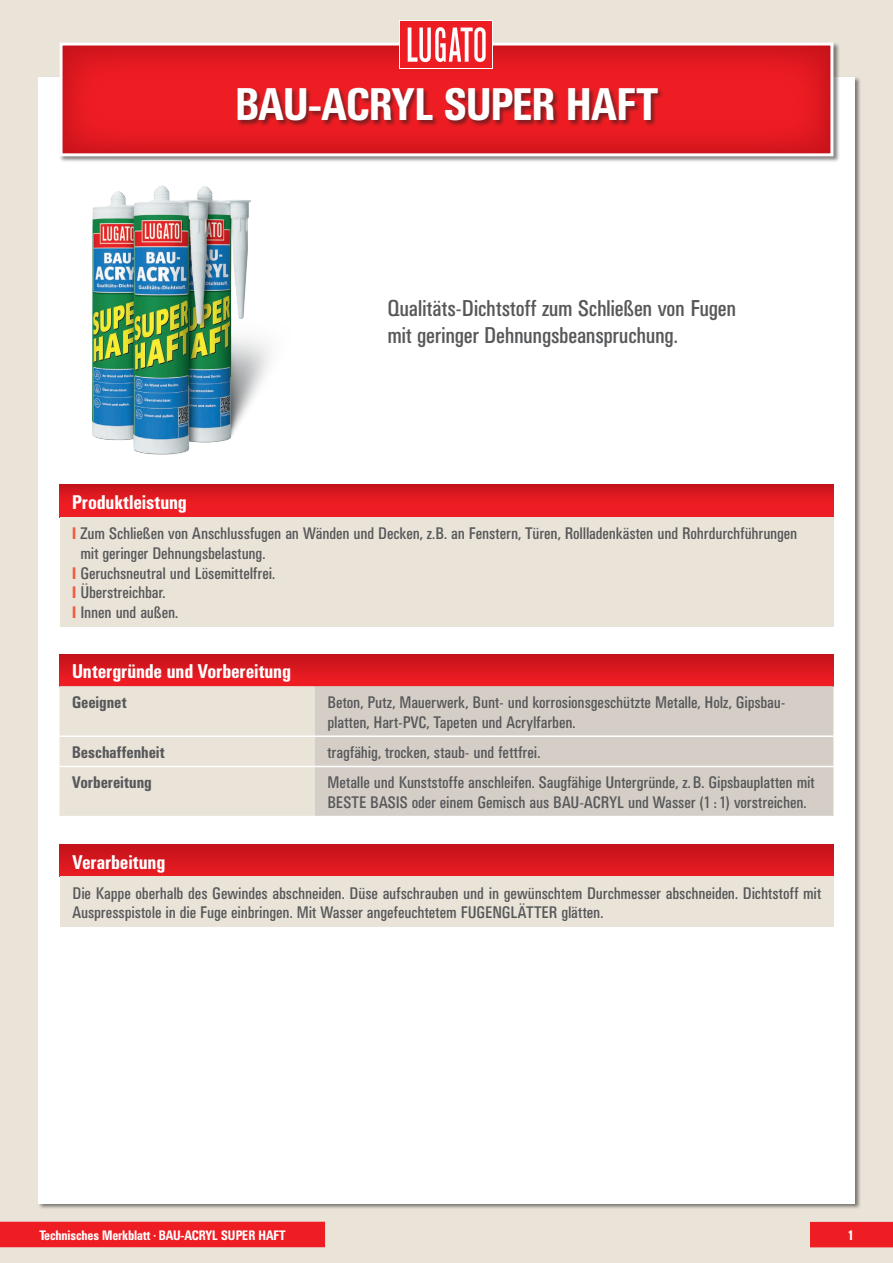
<style>
.page{position:relative;width:893px;height:1263px;background:#e9e3d8}
.page>*{position:absolute;margin:0;border:0;box-sizing:border-box;transform-origin:0 0}
.t1{font:500 condensed 45px "UN11";color:#fff}
.t2{font:condensed 22.5px/27px "UN11";letter-spacing:-.005em;color:#57585a}
.t3{font:500 condensed 19.5px "UN11";letter-spacing:.005em;color:#fff}
.t4{font:condensed 16.5px/19.8px "UN11";color:#57585a}
.t5{font:500 condensed 16.5px "UN11";letter-spacing:.01em;color:#57585a}
.t6{font:500 condensed 13.5px "UN11";color:#fff}
.s1{font-weight:500;color:#f0593e}
</style>
<div class="page">
<div style="left:38px;top:77px;width:817px;height:1126px;background:#fff"></div>
<div style="left:810px;top:1222px;width:83px;height:25px;background:#ee1d23"></div>
<div style="left:0;top:1222px;width:325px;height:25px;background:#ee1d23"></div>
<div style="left:59px;top:42px;width:781px;height:121px;background:#231f20;opacity:.55"></div>
<svg style="left:60px;top:43px;width:773px;height:113px;background:#e5292f"></svg>
<div style="left:238px;top:88px;width:426px;height:39px;background:#231f20;opacity:.55"></div>
<svg style="left:400px;top:20px;width:93px;height:49px"></svg>
<div style="left:401px;top:21px;width:91px;height:47px;background:#ee1d23"></div>
<svg style="left:408px;top:27px;width:78px;height:35px"></svg>
<div style="left:60px;top:484px;width:773px;height:32px;background:#c4121a"></div>
<div style="left:60px;top:485px;width:773px;height:32px;background:linear-gradient(to bottom,#d0151d,#f61f25)"></div>
<div style="left:60px;top:517px;width:773px;height:110px;background:#e9e3d8"></div>
<img style="left:92px;top:186px;width:179px;height:269px">
<div style="left:60px;top:654px;width:773px;height:32px;background:linear-gradient(to bottom,#c4121b,#f21e24)"></div>
<div style="left:60px;top:686px;width:255px;height:130px;background:#e9e3d8"></div>
<div style="left:315px;top:686px;width:518px;height:130px;background:#d5cec7"></div>
<hr style="left:60px;top:735px;width:255px;height:2px;background:#fff">
<hr style="left:315px;top:735px;width:518px;height:2px;background:#fff">
<hr style="left:60px;top:766px;width:255px;height:1px;background:#fff">
<hr style="left:315px;top:766px;width:518px;height:1px;background:#fff">
<div style="left:60px;top:845px;width:774px;height:32px;background:linear-gradient(to bottom,#c3121b,#ea1c22)"></div>
<div style="left:60px;top:877px;width:774px;height:50px;background:#e9e3d8"></div>
<h1 class="t1" style="left:235px;top:79px;width:424px">BAU-ACRYL SUPER HAFT</h1>
<h2 class="t2" style="left:387px;top:294px;width:350px">Qualitäts-Dichtstoff zum Schließen von Fugen mit geringer Dehnungsbeanspruchung.</h2>
<p class="t3" style="left:72px;top:491px;width:116px">Produktleistung</p>
<p class="t4" style="left:72px;top:523px;width:726px"><span class="s1">I</span> Zum Schließen von Anschlussfugen an Wänden und Decken, z.B. an Fenstern, Türen, Rollladenkästen und Rohrdurchführungen</p>
<p class="t4" style="left:81px;top:543px;width:186px">mit geringer Dehnungsbelastung.</p>
<p class="t4" style="left:72px;top:563px;width:204px"><span class="s1">I</span> Geruchsneutral und Lösemittelfrei.</p>
<p class="t4" style="left:72px;top:582px;width:95px"><span class="s1">I</span> Überstreichbar.</p>
<p class="t4" style="left:72px;top:602px;width:107px"><span class="s1">I</span> Innen und außen.</p>
<p class="t4" style="left:72px;top:522px;width:715px">Mehrlagige Dichtungsmanschette für den festen Einbau in Abdichtungen. Dichtet Rohrdurchgänge an Wa und Boden, z.B. in</p>
<p class="t4" style="left:72px;top:582px;width:112px">rung n ab 3/8 Zoll.</p>
<p class="t3" style="left:72px;top:660px;width:220px">Untergründe und Vorbereitung</p>
<p class="t5" style="left:72px;top:692px;width:56px">Geeignet</p>
<p class="t4" style="left:327px;top:692px;width:460px">Beton, Putz, Mauerwerk, Bunt- und korrosionsgeschützte Metalle, Holz, Gipsbau&shy;platten, Hart-PVC, Tapeten und Acrylfarben.</p>
<p class="t5" style="left:72px;top:743px;width:94px">Beschaffenheit</p>
<p class="t4" style="left:327px;top:742px;width:214px">tragfähig, trocken, staub- und fettfrei.</p>
<p class="t5" style="left:72px;top:773px;width:81px">Vorbereitung</p>
<p class="t4" style="left:327px;top:772px;width:489px">Metalle und Kunststoffe anschleifen. Saugfähige Untergründe, z.B. Gipsbauplatten mit<br>BESTE BASIS oder einem Gemisch aus BAU-ACRYL und Wasser (1 : 1) vorstreichen.</p>
<p class="t3" style="left:73px;top:851px;width:94px">Verarbeitung</p>
<p class="t4" style="left:73px;top:883px;width:750px">Die Kappe oberhalb des Gewindes abschneiden. Düse aufschrauben und in gewünschtem Durchmesser abschneiden. Dichtstoff mit<br>Auspresspistole in die Fuge einbringen. Mit Wasser angefeuchtetem FUGENGLÄTTER glätten.</p>
<p class="t6" style="left:39px;top:1227px;width:247px">Technisches Merkblatt <sup>•</sup> BAU-ACRYL SUPER HAFT</p>
<p class="t6" style="left:847px;top:1227px;width:8px">1</p>
</div>
